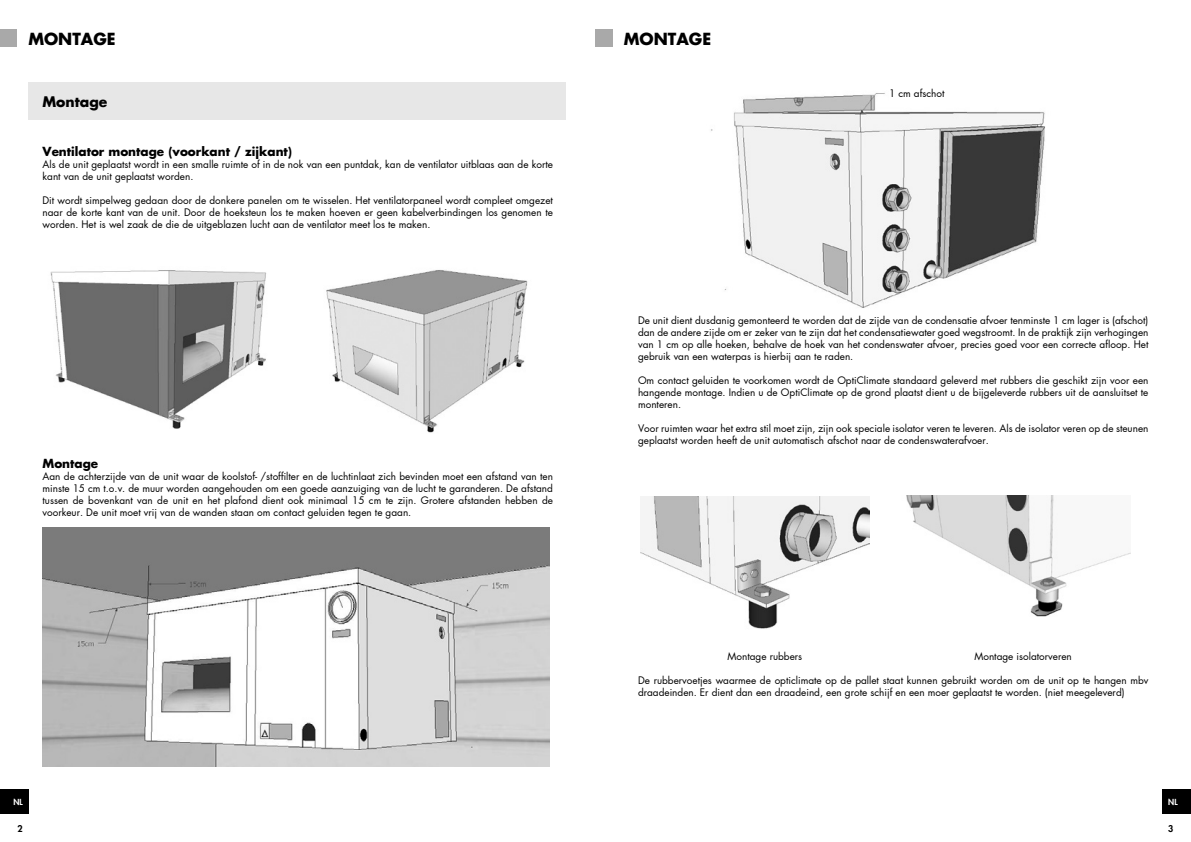
<style>
.page{position:relative;width:1191px;height:842px;background:#fff}
.page>*{position:absolute;margin:0;border:0;box-sizing:border-box;transform-origin:0 0}
.t1{font:700 16px "Futura Std";color:#000}
.t2{font:700 14px "Futura Std";color:#000}
.t3{font:700 12px "Futura Std";color:#000}
.t4{font:10px/12px "Futura Std";color:#000;text-align:justify}
.t5{font:800 9px "Futura Std";color:#000}
.t6{font:800 8px "Futura Std";color:#fff}
</style>
<div class="page">
<div style="left:1162px;top:789px;width:29px;height:25px;background:#000"></div>
<div style="left:28px;top:83px;width:538px;height:37px;background:#e7e7e7"></div>
<img style="left:50px;top:270px;width:216px;height:159px">
<img style="left:326px;top:270px;width:202px;height:163px">
<img style="left:43px;top:527px;width:506px;height:239px">
<img style="left:711px;top:93px;width:334px;height:215px">
<img style="left:641px;top:497px;width:228px;height:132px">
<img style="left:906px;top:496px;width:224px;height:121px">
<div style="left:0;top:789px;width:28px;height:25px;background:#000"></div>
<div style="left:889px;top:80px;width:203px;height:25px;background:#fff"></div>
<div style="left:0;top:29px;width:17px;height:18px;background:#a9a9a9"></div>
<div style="left:595px;top:29px;width:17px;height:18px;background:#a9a9a9"></div>
<h1 class="t1" style="left:28px;top:32px;width:89px">MONTAGE</h1>
<h1 class="t1" style="left:624px;top:32px;width:89px">MONTAGE</h1>
<h2 class="t2" style="left:43px;top:95px;width:66px">Montage</h2>
<p class="t3" style="left:43px;top:146px;width:251px">Ventilator montage (voorkant / zijkant)</p>
<p class="t4" style="left:43px;top:159px;width:512px">Als de unit geplaatst wordt in een smalle ruimte of in de nok van een puntdak, kan de ventilator uitblaas aan de korte kant van de unit geplaatst worden.</p>
<p class="t4" style="left:43px;top:195px;width:512px">Dit wordt simpelweg gedaan door de donkere panelen om te wisselen. Het ventilatorpaneel wordt compleet omgezet naar de korte kant van de unit. Door de hoeksteun los te maken hoeven er geen kabelverbindingen los genomen te worden. Het is wel zaak de die de uitgeblazen lucht aan de ventilator meet los te maken.</p>
<p class="t4" style="left:889px;top:88px;width:57px">1 cm afschot</p>
<p class="t3" style="left:43px;top:458px;width:57px">Montage</p>
<p class="t4" style="left:43px;top:470px;width:512px">Aan de achterzijde van de unit waar de koolstof- /stoffilter en de luchtinlaat zich bevinden moet een afstand van ten minste 15 cm t.o.v. de muur worden aangehouden om een goede aanzuiging van de lucht te garanderen. De afstand tussen de bovenkant van de unit en het plafond dient ook minimaal 15 cm te zijn. Grotere afstanden hebben de voorkeur. De unit moet vrij van de wanden staan om contact geluiden tegen te gaan.</p>
<p class="t6" style="left:13px;top:798px;width:11px">NL</p>
<p class="t4" style="left:638px;top:315px;width:512px">De unit dient dusdanig gemonteerd te worden dat de zijde van de condensatie afvoer tenminste 1 cm lager is (afschot) dan de andere zijde om er zeker van te zijn dat het condensatiewater goed wegstroomt. In de praktijk zijn verhogingen van 1 cm op alle hoeken, behalve de hoek van het condenswater afvoer, precies goed voor een correcte afloop. Het gebruik van een waterpas is hierbij aan te raden.</p>
<p class="t4" style="left:638px;top:375px;width:512px">Om contact geluiden te voorkomen wordt de OptiClimate standaard geleverd met rubbers die geschikt zijn voor een hangende montage. Indien u de OptiClimate op de grond plaatst dient u de bijgeleverde rubbers uit de aansluitset te monteren.</p>
<p class="t4" style="left:638px;top:423px;width:512px">Voor ruimten waar het extra stil moet zijn, zijn ook speciale isolator veren te leveren. Als de isolator veren op de steunen geplaatst worden heeft de unit automatisch afschot naar de condenswaterafvoer.</p>
<p class="t4" style="left:727px;top:651px;width:76px">Montage rubbers</p>
<p class="t4" style="left:974px;top:651px;width:99px">Montage isolatorveren</p>
<p class="t4" style="left:638px;top:675px;width:512px">De rubbervoetjes waarmee de opticlimate op de pallet staat kunnen gebruikt worden om de unit op te hangen mbv draadeinden. Er dient dan een draadeind, een grote schijf en een moer geplaatst te worden. (niet meegeleverd)</p>
<p class="t6" style="left:1168px;top:797px;width:11px">NL</p>
<p class="t5" style="left:17px;top:824px;width:7px">2</p>
<p class="t5" style="left:1168px;top:824px;width:7px">3</p>
</div>
